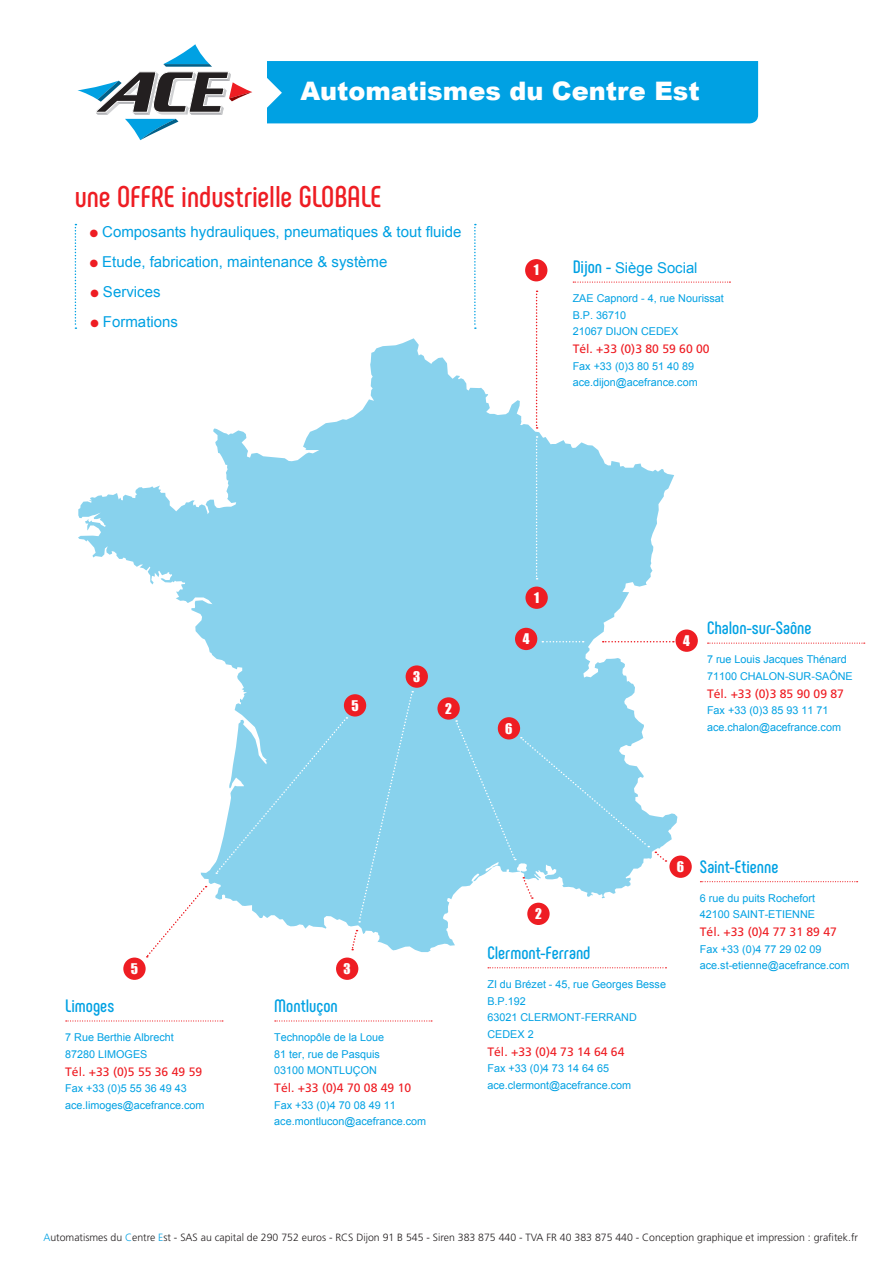
<style>
.page{position:relative;width:893px;height:1263px;background:#fff}
.page>*{position:absolute;margin:0;border:0;box-sizing:border-box;transform-origin:0 0}
.t1{font:700 30px "Phenomena";color:#ee1d23}
.t2{font:900 25.5px "Arial";color:#fff}
.t3{font:700 18px "Phenomena";color:#00a1e3}
.t4{font:15px "Arial";color:#00a1e3}
.t5{font:14.85px "Arial";color:#00a1e3}
.t6{font:13.5px "Impact";color:#fff}
.t7{font:12.15px "Frutiger";color:#ee1d23}
.t8{font:10.8px/16.5px "Arial";color:#00a1e3}
.t9{font:300 10.5px "Frutiger";color:#231f20}
.s1{color:#ee1d23}
.s2{font-family:"Phenomena";font-weight:700;font-size:18px}
.s3{color:#00a1e3}
</style>
<div class="page">
<svg style="left:78px;top:338px;width:599px;height:614px;fill:#88d2ed"></svg>
<div style="left:525px;top:586px;width:23px;height:23px;background:#ee1d23;border-radius:50%"></div>
<div style="left:525px;top:259px;width:22px;height:22px;background:#ee1d23;border-radius:50%"></div>
<div style="left:515px;top:628px;width:22px;height:22px;background:#ee1d23;border-radius:50%"></div>
<div style="left:675px;top:629px;width:23px;height:23px;background:#ee1d23;border-radius:50%"></div>
<svg style="left:498px;top:717px;width:22px;height:22px"></svg>
<div style="left:669px;top:855px;width:23px;height:23px;background:#ee1d23;border-radius:50%"></div>
<div style="left:406px;top:665px;width:22px;height:23px;background:#ee1d23;border-radius:50%"></div>
<div style="left:336px;top:957px;width:22px;height:23px;background:#ee1d23;border-radius:50%"></div>
<div style="left:123px;top:957px;width:23px;height:23px;background:#ee1d23;border-radius:50%"></div>
<div style="left:344px;top:694px;width:22px;height:22px;background:#ee1d23;border-radius:50%"></div>
<div style="left:437px;top:697px;width:23px;height:23px;background:#ee1d23;border-radius:50%"></div>
<div style="left:527px;top:903px;width:23px;height:22px;background:#ee1d23;border-radius:50%"></div>
<svg style="left:536px;top:291px;width:2px;height:138px"></svg>
<svg style="left:603px;top:641px;width:71px;height:1px"></svg>
<svg style="left:542px;top:641px;width:42px;height:1px"></svg>
<svg style="left:536px;top:436px;width:2px;height:143px"></svg>
<div style="left:358px;top:691px;width:55px;height:231px;background:#88d2ed"></div>
<svg style="left:351px;top:930px;width:7px;height:20px"></svg>
<svg style="left:215px;top:717px;width:132px;height:157px;background:#96d7ef"></svg>
<svg style="left:655px;top:851px;width:11px;height:11px"></svg>
<svg style="left:455px;top:720px;width:194px;height:140px;background:#8fd1eb"></svg>
<svg style="left:522px;top:877px;width:11px;height:22px"></svg>
<svg style="left:573px;top:282px;width:157px;height:1px"></svg>
<svg style="left:708px;top:642px;width:157px;height:2px"></svg>
<svg style="left:700px;top:881px;width:158px;height:1px"></svg>
<svg style="left:488px;top:967px;width:178px;height:1px"></svg>
<svg style="left:275px;top:1020px;width:157px;height:1px"></svg>
<svg style="left:66px;top:1020px;width:157px;height:1px"></svg>
<svg style="left:146px;top:886px;width:61px;height:72px"></svg>
<div style="left:267px;top:61px;width:491px;height:62px;background:#00a1e3"></div>
<svg style="left:78px;top:44px;width:174px;height:96px"></svg>
<svg style="left:474px;top:224px;width:2px;height:105px"></svg>
<svg style="left:75px;top:224px;width:3px;height:105px"></svg>
<h2 class="t2" style="left:300px;top:77px;width:401px">Automatismes du Centre Est</h2>
<h1 class="t1" style="left:75px;top:178px;width:308px">une OFFRE industrielle GLOBALE</h1>
<h3 class="t4" style="left:90px;top:221px;width:373px"><span class="s1">●</span> Composants hydrauliques, pneumatiques &amp; tout fluide</h3>
<h3 class="t4" style="left:90px;top:251px;width:299px"><span class="s1">●</span> Etude, fabrication, maintenance &amp; système</h3>
<h3 class="t4" style="left:91px;top:281px;width:71px"><span class="s1">●</span> Services</h3>
<h3 class="t4" style="left:91px;top:311px;width:89px"><span class="s1">●</span> Formations</h3>
<p class="t6" style="left:534px;top:262px;width:7px">1</p>
<h3 class="t5" style="left:573px;top:258px;width:126px"><span class="s2">Dijon -</span> Siège Social</h3>
<p class="t8" style="left:573px;top:290px;width:153px">ZAE Capnord - 4, rue Nourissat<br>B.P. 36710<br>21067 DIJON CEDEX</p>
<p class="t7" style="left:573px;top:342px;width:138px">Tél. +33 (0)3 80 59 60 00</p>
<p class="t8" style="left:573px;top:358px;width:127px">Fax +33 (0)3 80 51 40 89 ace.dijon@acefrance.com</p>
<p class="t6" style="left:413px;top:668px;width:9px">3</p>
<p class="t6" style="left:351px;top:697px;width:9px">5</p>
<p class="t6" style="left:445px;top:700px;width:8px">2</p>
<p class="t6" style="left:534px;top:589px;width:7px">1</p>
<p class="t6" style="left:523px;top:630px;width:8px">4</p>
<p class="t6" style="left:683px;top:632px;width:8px">4</p>
<p class="t6" style="left:505px;top:720px;width:9px">6</p>
<h3 class="t3" style="left:707px;top:617px;width:106px">Chalon-sur-Saône</h3>
<p class="t8" style="left:707px;top:651px;width:147px">7 rue Louis Jacques Thénard<br>71100 CHALON-SUR-SAÔNE</p>
<p class="t7" style="left:707px;top:686px;width:138px">Tél. +33 (0)3 85 90 09 87</p>
<p class="t8" style="left:707px;top:702px;width:136px">Fax +33 (0)3 85 93 11 71 ace.chalon@acefrance.com</p>
<p class="t6" style="left:131px;top:960px;width:9px">5</p>
<p class="t6" style="left:344px;top:960px;width:9px">3</p>
<h3 class="t3" style="left:65px;top:995px;width:51px">Limoges</h3>
<p class="t8" style="left:65px;top:1029px;width:110px">7 Rue Berthie Albrecht<br>87280 LIMOGES</p>
<p class="t7" style="left:65px;top:1064px;width:138px">Tél. +33 (0)5 55 36 49 59</p>
<p class="t8" style="left:65px;top:1080px;width:141px">Fax +33 (0)5 55 36 49 43 ace.limoges@acefrance.com</p>
<h3 class="t3" style="left:274px;top:995px;width:65px">Montluçon</h3>
<p class="t8" style="left:274px;top:1029px;width:111px">Technopôle de la Loue<br>81 ter, rue de Pasquis<br>03100 MONTLUÇON</p>
<p class="t7" style="left:274px;top:1081px;width:138px">Tél. +33 (0)4 70 08 49 10</p>
<p class="t8" style="left:274px;top:1097px;width:154px">Fax +33 (0)4 70 08 49 11 ace.montlucon@acefrance.com</p>
<p class="t6" style="left:677px;top:858px;width:9px">6</p>
<p class="t6" style="left:535px;top:905px;width:8px">2</p>
<h3 class="t3" style="left:487px;top:941px;width:105px">Clermont-Ferrand</h3>
<p class="t8" style="left:487px;top:976px;width:180px">ZI du Brézet - 45, rue Georges Besse<br>B.P.192<br>63021 CLERMONT-FERRAND<br>CEDEX 2</p>
<p class="t7" style="left:487px;top:1044px;width:138px">Tél. +33 (0)4 73 14 64 64</p>
<p class="t8" style="left:487px;top:1060px;width:145px">Fax +33 (0)4 73 14 64 65 ace.clermont@acefrance.com</p>
<h3 class="t3" style="left:700px;top:855px;width:80px">Saint-Etienne</h3>
<p class="t8" style="left:700px;top:890px;width:117px">6 rue du puits Rochefort<br>42100 SAINT-ETIENNE</p>
<p class="t7" style="left:700px;top:925px;width:138px">Tél. +33 (0)4 77 31 89 47</p>
<p class="t8" style="left:700px;top:941px;width:151px">Fax +33 (0)4 77 29 02 09 ace.st-etienne@acefrance.com</p>
<p class="t9" style="left:43px;top:1232px;width:816px"><span class="s3">A</span>utomatismes du <span class="s3">C</span>entre <span class="s3">E</span>st - SAS au capital de 290 752 euros - RCS Dijon 91 B 545 - Siren 383 875 440 - TVA FR 40 383 875 440 - Conception graphique et impression : grafitek.fr</p>
</div>
